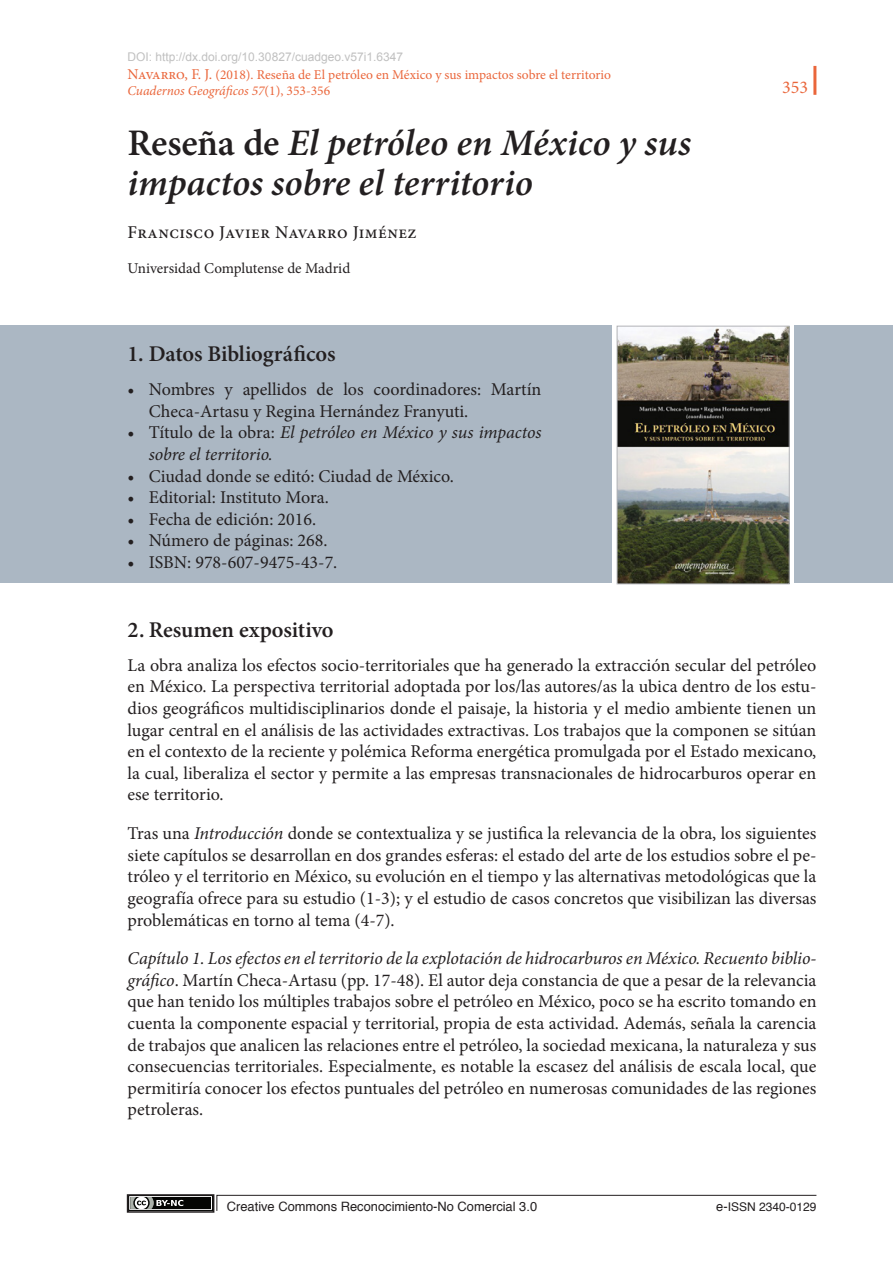
<style>
.page{position:relative;width:893px;height:1263px;background:#fff}
.page>*{position:absolute;margin:0;border:0;box-sizing:border-box;transform-origin:0 0}
.Título_1{font:italic 600 37.5px/40.5px "Minion Pro";color:#231f20}
.t1{font:600 22.5px "Minion Pro";letter-spacing:-.005em;color:#231f20}
.t2{font:18px/21.6px "Minion Pro";color:#231f20;text-align:justify}
.t3{font:italic 18px/21.6px "Minion Pro";letter-spacing:-.005em;color:#231f20}
.Autor{font:500 18px "Minion Pro";letter-spacing:.025em;color:#231f20}
.FOLIOS{font:18px "Minion Pro";color:#ea663b}
.info_autor{font:15px "Minion Pro";color:#231f20}
.FOLIOS-2{font:13.5px/16.2px "Minion Pro";color:#ea663b}
.t4{font:12.9px "Helvetica";color:#231f20}
.NOTAS{font:12px "Arial";color:#c0c0c0}
.t5{font:12px "Helvetica";color:#231f20}
.s1{font-size:15px}
.s2{font-style:italic}
.s3{font-style:normal}
.s4{font-size:12.9px}
</style>
<div class="page">
<div style="left:0;top:325px;width:611px;height:258px;background:#abb7c3"></div>
<div style="left:794px;top:325px;width:99px;height:258px;background:#abb7c3"></div>
<hr style="left:813px;top:66px;width:3px;height:29px;background:#ea663b">
<div style="left:130px;top:1197px;width:81px;height:12px;background:#040503"></div>
<svg style="left:130px;top:1197px;width:53px;height:12px"></svg>
<div style="left:127px;top:1194px;width:87px;height:19px;border:2px solid #231f20"></div>
<svg style="left:216px;top:1194px;width:601px;height:17px"></svg>
<img style="left:619px;top:328px;width:168px;height:254px">
<div style="left:617px;top:326px;width:172px;height:258px;border:1px solid #b2b3b7"></div>
<p class="NOTAS" style="left:128px;top:49px;width:277px">DOI: http://dx.doi.org/10.30827/cuadgeo.v57i1.6347</p>
<p class="FOLIOS-2" style="left:128px;top:66px;width:485px"><span class="s1">Navarro, F. J.</span> (2018). Reseña de El petróleo en México y sus impactos sobre el territorio<br><span class="s2">Cuadernos Geográficos 57</span>(1), 353-356</p>
<p class="Título_1" style="left:128px;top:122px;width:565px"><span class="s3">Reseña de</span> El petróleo en México y sus impactos sobre el territorio</p>
<p class="Autor" style="left:128px;top:220px;width:291px">Francisco Javier Navarro Jiménez</p>
<p class="info_autor" style="left:128px;top:258px;width:224px">Universidad Complutense de Madrid</p>
<p class="t1" style="left:128px;top:338px;width:210px">1. Datos Bibliográficos</p>
<p class="t2" style="left:149px;top:379px;width:394px;text-indent:-21px">• Nombres y apellidos de los coordinadores: Martín<br>Checa-Artasu y Regina Hernández Franyuti.</p>
<p class="t3" style="left:149px;top:422px;width:394px;text-indent:-21px"><span class="s3">• Título de la obra:</span> El petróleo en México y sus impactos sobre el territorio.</p>
<p class="t2" style="left:128px;top:465px;width:328px">• Ciudad donde se editó: Ciudad de México.</p>
<p class="t2" style="left:128px;top:487px;width:203px">• Editorial: Instituto Mora.</p>
<p class="t2" style="left:128px;top:508px;width:190px">• Fecha de edición: 2016.</p>
<p class="t2" style="left:128px;top:530px;width:201px">• Número de páginas: 268.</p>
<p class="t2" style="left:128px;top:551px;width:211px">• ISBN: 978-607-9475-43-7.</p>
<p class="FOLIOS" style="left:782px;top:75px;width:27px">353</p>
<p class="t1" style="left:128px;top:614px;width:207px">2. Resumen expositivo</p>
<p class="t2" style="left:128px;top:654px;width:690px">La obra analiza los efectos socio-territoriales que ha generado la extracción secular del petróleo en México. La perspectiva territorial adoptada por los/las autores/as la ubica dentro de los estu&shy;dios geográficos multidisciplinarios donde el paisaje, la historia y el medio ambiente tienen un lugar central en el análisis de las actividades extractivas. Los trabajos que la componen se sitúan en el contexto de la reciente y polémica Reforma energética promulgada por el Estado mexicano, la cual, liberaliza el sector y permite a las empresas transnacionales de hidrocarburos operar en ese territorio.</p>
<p class="t2" style="left:128px;top:823px;width:690px">Tras una <span class="s2">Introducción</span> donde se contextualiza y se justifica la relevancia de la obra, los siguientes siete capítulos se desarrollan en dos grandes esferas: el estado del arte de los estudios sobre el pe&shy;tróleo y el territorio en México, su evolución en el tiempo y las alternativas metodológicas que la geografía ofrece para su estudio (1-3); y el estudio de casos concretos que visibilizan las diversas problemáticas en torno al tema (4-7).</p>
<p class="t2" style="left:128px;top:948px;width:690px"><span class="s2">Capítulo 1. Los efectos en el territorio de la explotación de hidrocarburos en México. Recuento biblio&shy;gráfico</span>. Martín Checa-Artasu (pp. 17-48). El autor deja constancia de que a pesar de la relevancia que han tenido los múltiples trabajos sobre el petróleo en México, poco se ha escrito tomando en cuenta la componente espacial y territorial, propia de esta actividad. Además, señala la carencia de trabajos que analicen las relaciones entre el petróleo, la sociedad mexicana, la naturaleza y sus consecuencias territoriales. Especialmente, es notable la escasez del análisis de escala local, que permitiría conocer los efectos puntuales del petróleo en numerosas comunidades de las regiones petroleras.</p>
<p class="t4" style="left:227px;top:1196px;width:312px">Creative Commons Reconocimiento-No Comercial 3.0</p>
<p class="t5" style="left:716px;top:1197px;width:102px"><span class="s4">e-</span>ISSN 2340-0129</p>
</div>
